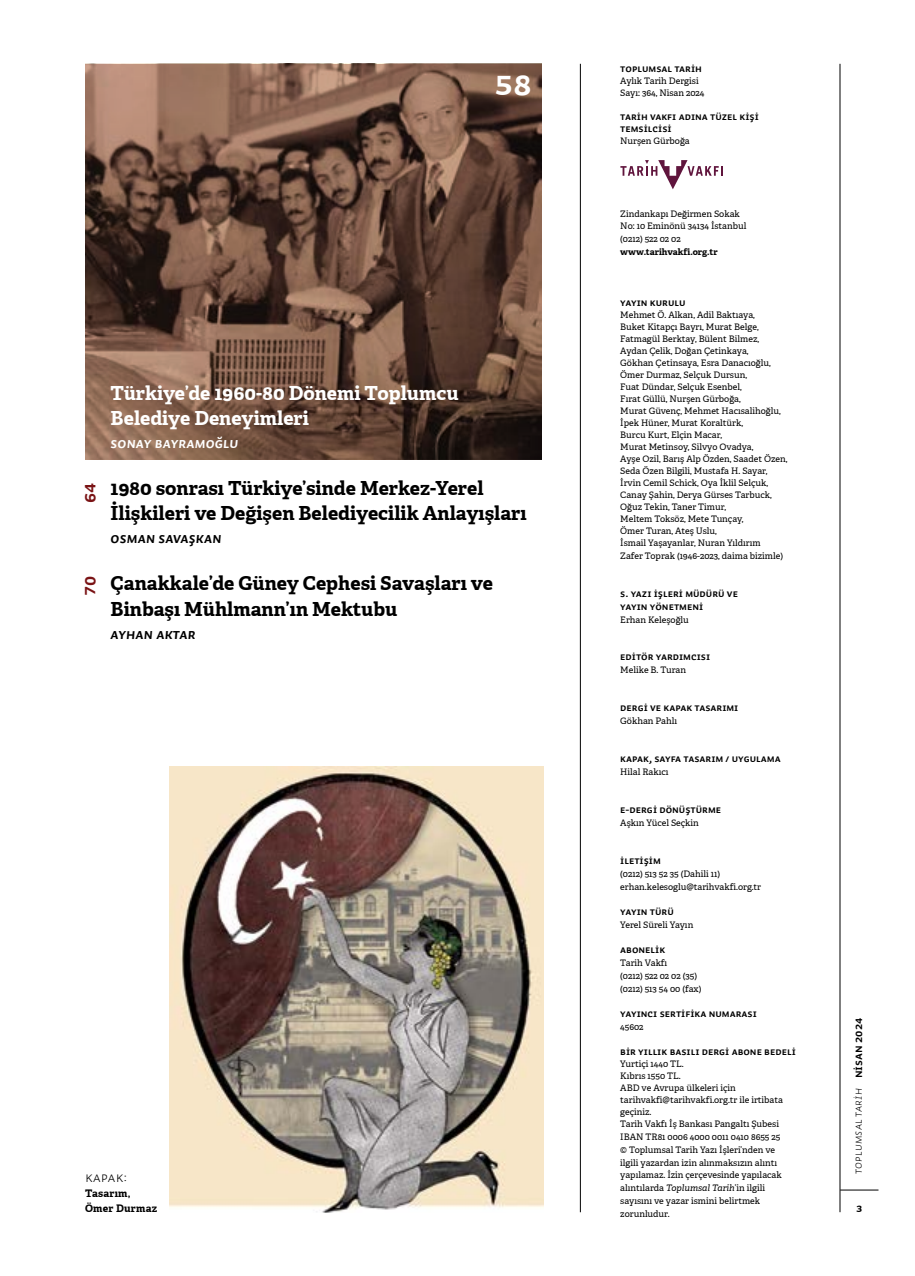
<style>
.page{position:relative;width:915px;height:1276px;background:#fff}
.page>*{position:absolute;margin:0;border:0;box-sizing:border-box;transform-origin:0 0}
.t1{font:36px "Auto 1 Bold Sm Cp";color:#fff}
.t2{font:700 19.5px/25.5px "Adelle Basic";color:#000}
.t3{font:700 19.5px/25.5px "Adelle Basic";color:#fff}
.t4{font:19.5px "Auto 1 Bold Sm Cp";color:#7a1315}
.t5{font:15px "Auto 1 Bold Italic Sm Cp";color:#000}
.t6{font:15px "Auto 1 Bold Italic Sm Cp";color:#fff}
.t7{font:15px "Auto 1 Light Sm Cp";color:#000}
.t8{font:12px "Auto 1 Light Italic Sm Cp";color:#000}
.t9{font:12px "Auto 1 Bold Sm Cp";color:#000}
.t10{font:10.5px/12px "Auto 1 Bold Sm Cp";color:#000}
.t11{font:700 10.5px/15px "Adelle Basic";letter-spacing:.02em;color:#000}
.t12{font:9px/12px "Adelle Basic";color:#000}
.t13{font:700 9px "Adelle Basic";color:#000}
.s1{font-style:italic}
.s2{font-family:"Auto 1 Bold Sm Cp"}
</style>
<div class="page">
<hr style="left:839px;top:64px;width:1px;height:1148px;background:#000">
<hr style="left:839px;top:1189px;width:39px;height:1px;background:#000">
<hr style="left:580px;top:64px;width:1px;height:1148px;background:#000">
<svg style="left:620px;top:160px;width:102px;height:29px"></svg>
<svg style="left:85px;top:64px;width:456px;height:396px;background:#6b4d3f"></svg>
<img style="left:169px;top:766px;width:374px;height:446px">
<h1 class="t1" style="left:494px;top:63px;width:39px">58</h1>
<h2 class="t4" style="left:77px;top:503px;width:22px;rotate:-90deg">64</h2>
<h2 class="t4" style="left:77px;top:596px;width:22px;rotate:-90deg">70</h2>
<h2 class="t3" style="left:111px;top:380px;width:349px">Türkiye’de 1960-80 Dönemi Toplumcu<br>Belediye Deneyimleri</h2>
<h3 class="t6" style="left:111px;top:434px;width:130px">SONAY BAYRAMOĞLU</h3>
<h2 class="t2" style="left:111px;top:475px;width:417px">1980 sonrası Türkiye’sinde Merkez-Yerel<br>İlişkileri ve Değişen Belediyecilik Anlayışları</h2>
<h3 class="t5" style="left:111px;top:529px;width:113px">OSMAN SAVAŞKAN</h3>
<h2 class="t2" style="left:111px;top:570px;width:384px">Çanakkale’de Güney Cephesi Savaşları ve<br>Binbaşı Mühlmann’ın Mektubu</h2>
<h3 class="t5" style="left:111px;top:625px;width:87px">AYHAN AKTAR</h3>
<h3 class="t7" style="left:85px;top:1168px;width:44px">KAPAK:</h3>
<p class="t11" style="left:85px;top:1186px;width:74px">Tasarım,<br>Ömer Durmaz</p>
<p class="t10" style="left:620px;top:63px;width:83px">TOPLUMSAL TARİH</p>
<p class="t12" style="left:620px;top:75px;width:86px">Aylık Tarih Dergisi<br>Sayı: 364, Nisan 2024</p>
<p class="t10" style="left:620px;top:111px;width:140px">TARİH VAKFI ADINA TÜZEL KİŞİ<br>TEMSİLCİSİ</p>
<p class="t12" style="left:620px;top:135px;width:71px">Nurşen Gürboğa</p>
<p class="t12" style="left:620px;top:207px;width:128px;line-height:12.8px">Zindankapı Değirmen Sokak<br>No: 10 Eminönü 34134 İstanbul (0212) 522 02 02</p>
<p class="t13" style="left:620px;top:246px;width:99px">www.tarihvakfi.org.tr</p>
<p class="t10" style="left:620px;top:297px;width:67px">YAYIN KURULU</p>
<p class="t12" style="left:620px;top:309px;width:169px">Mehmet Ö. Alkan, Adil Baktıaya,<br>Buket Kitapçı Bayrı, Murat Belge,<br>Fatmagül Berktay, Bülent Bilmez,<br>Aydan Çelik, Doğan Çetinkaya,<br>Gökhan Çetinsaya, Esra Danacıoğlu,<br>Ömer Durmaz, Selçuk Dursun,<br>Fuat Dündar, Selçuk Esenbel,<br>Fırat Güllü, Nurşen Gürboğa,<br>Murat Güvenç, Mehmet Hacısalihoğlu,<br>İpek Hüner, Murat Koraltürk,<br>Burcu Kurt, Elçin Macar,<br>Murat Metinsoy, Silvyo Ovadya,<br>Ayşe Ozil, Barış Alp Özden, Saadet Özen,<br>Seda Özen Bilgili, Mustafa H. Sayar,<br>İrvin Cemil Schick, Oya İklil Selçuk,<br>Canay Şahin, Derya Gürses Tarbuck,<br>Oğuz Tekin, Taner Timur,<br>Meltem Toksöz, Mete Tunçay,<br>Ömer Turan, Ateş Uslu,<br>İsmail Yaşayanlar, Nuran Yıldırım<br>Zafer Toprak (1946-2023, daima bizimle)</p>
<p class="t10" style="left:620px;top:587px;width:119px;line-height:12.8px">S. YAZI İŞLERİ MÜDÜRÜ ve<br>YAYIN YÖNETMENİ</p>
<p class="t12" style="left:620px;top:613px;width:70px">Erhan Keleşoğlu</p>
<p class="t10" style="left:620px;top:651px;width:91px">EDİTÖR YARDIMCISI</p>
<p class="t12" style="left:620px;top:663px;width:67px">Melike B. Turan</p>
<p class="t10" style="left:620px;top:702px;width:120px">DERGİ VE KAPAK TASARIMI</p>
<p class="t12" style="left:620px;top:714px;width:58px">Gökhan Pahlı</p>
<p class="t10" style="left:620px;top:753px;width:162px">kapak, sayfa tasarım / uygulama</p>
<p class="t12" style="left:620px;top:765px;width:50px">Hilal Rakıcı</p>
<p class="t10" style="left:620px;top:804px;width:102px">E-DERGİ DÖNÜŞTÜRME</p>
<p class="t12" style="left:620px;top:816px;width:80px">Aşkın Yücel Seçkin</p>
<p class="t10" style="left:620px;top:855px;width:42px">İLETİŞİM</p>
<p class="t12" style="left:620px;top:867px;width:142px;line-height:12.8px">(0212) 513 52 35 (Dahili 11) erhan.kelesoglu@tarihvakfi.org.tr</p>
<p class="t10" style="left:620px;top:906px;width:55px">yayın türü</p>
<p class="t12" style="left:620px;top:918px;width:74px">Yerel Süreli Yayın</p>
<p class="t10" style="left:620px;top:944px;width:46px">ABONELİK</p>
<p class="t12" style="left:620px;top:956px;width:83px;line-height:12.8px">Tarih Vakfı<br>(0212) 522 02 02 (35) (0212) 513 54 00 (fax)</p>
<p class="t10" style="left:620px;top:1008px;width:138px">YAYINCI SERTİFİKA NUMARASI</p>
<p class="t12" style="left:620px;top:1020px;width:25px">45602</p>
<p class="t10" style="left:620px;top:1046px;width:177px">BİR YILLIK BASILI DERGİ ABONE BEDELİ</p>
<p class="t12" style="left:620px;top:1058px;width:164px;line-height:12.5px">Yurtiçi 1440 TL.<br>Kıbrıs 1550 TL.<br>ABD ve Avrupa ülkeleri için tarihvakfi@tarihvakfi.org.tr ile irtibata geçiniz.<br>Tarih Vakfı İş Bankası Pangaltı Şubesi<br>IBAN TR81 0006 4000 0011 0410 8655 25 © Toplumsal Tarih Yazı İşleri’nden ve ilgili yazardan izin alınmaksızın alıntı yapılamaz. İzin çerçevesinde yapılacak alıntılarda <span class="s1">Toplumsal Tarih</span>’in ilgili sayısını ve yazar ismini belirtmek zorunludur.</p>
<h3 class="t8" style="left:850px;top:1174px;width:157px;rotate:-90deg">TOPLUMSAL TARİH <span class="s2">NİSAN 2024</span></h3>
<h3 class="t9" style="left:855px;top:1201px;width:8px">3</h3>
</div>
